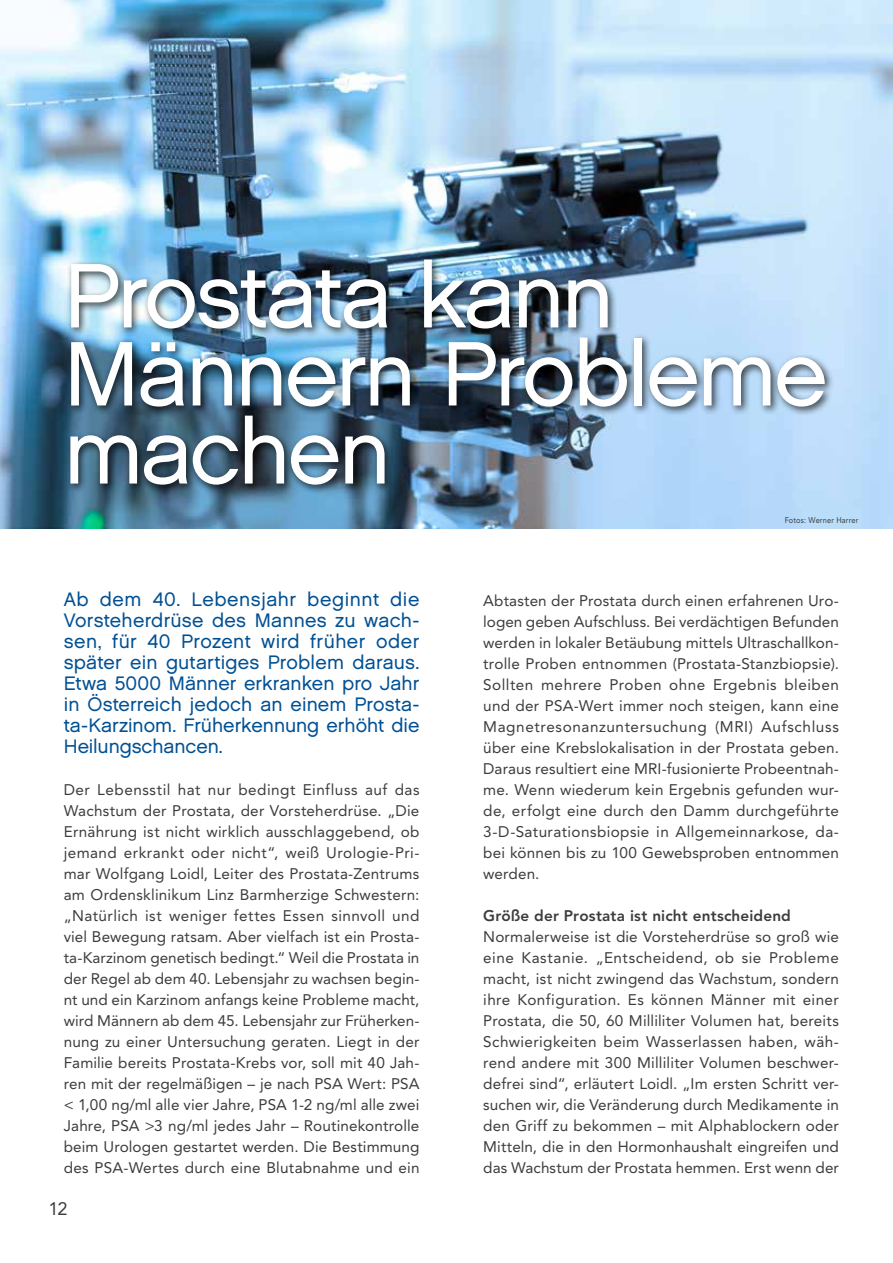
<style>
.page{position:relative;width:893px;height:1263px;background:#fff}
.page>*{position:absolute;margin:0;border:0;box-sizing:border-box;transform-origin:0 0}
.t1{font:91.2px/78px "Chalet London Nineteen Sixty";letter-spacing:-.03em;color:#fff}
.t2{font:19.5px/21px "Chalet London Nineteen Sixty";letter-spacing:-.005em;color:#005094;text-align:justify}
.t3{font:18px "Avenir LT Std";color:#3c3c3b}
.t4{font:15.3px/21px "Avenir LT Std";letter-spacing:.01em;color:#3c3c3b;text-align:justify}
.t5{font:800 15.3px "Avenir LT Std";letter-spacing:.01em;color:#3c3c3b}
.t6{font:8.25px "Avenir LT Std";letter-spacing:.025em;color:#3c3c3b;scale:.9 1}
</style>
<div class="page">
<img style="left:0;top:0;width:893px;height:529px">
<div style="left:66px;top:255px;width:769px;height:240px;background:#000;opacity:.75"></div>
<h1 class="t1" style="left:64px;top:256px;width:765px">Prostata kann<br>Männern Probleme machen</h1>
<p class="t6" style="left:785px;top:516px;width:83px">Fotos: Werner Harrer</p>
<p class="t2" style="left:64px;top:588px;width:357px">Ab dem 40. Lebensjahr beginnt die Vorsteherdrüse des Mannes zu wach&shy;sen, für 40 Prozent wird früher oder später ein gutartiges Problem daraus.<br>Etwa 5000 Männer erkranken pro Jahr in Österreich jedoch an einem Prosta&shy;ta-Karzinom. Früherkennung erhöht die Heilungschancen.</p>
<p class="t4" style="left:64px;top:779px;width:357px">Der Lebensstil hat nur bedingt Einfluss auf das Wachstum der Prostata, der Vorsteherdrüse. „Die Ernährung ist nicht wirklich ausschlaggebend, ob jemand erkrankt oder nicht“, weiß Urologie-Pri&shy;mar Wolfgang Loidl, Leiter des Prostata-Zentrums am Ordensklinikum Linz Barmherzige Schwestern: „Natürlich ist weniger fettes Essen sinnvoll und viel Bewegung ratsam. Aber vielfach ist ein Prosta&shy;ta-Karzinom genetisch bedingt.“ Weil die Prostata in der Regel ab dem 40. Lebensjahr zu wachsen begin&shy;nt und ein Karzinom anfangs keine Probleme macht, wird Männern ab dem 45. Lebensjahr zur Früherken&shy;nung zu einer Untersuchung geraten. Liegt in der Familie bereits Prostata-Krebs vor, soll mit 40 Jah&shy;ren mit der regelmäßigen – je nach PSA Wert: PSA &lt; 1,00 ng/ml alle vier Jahre, PSA 1-2 ng/ml alle zwei Jahre, PSA &gt;3 ng/ml jedes Jahr – Routinekontrolle beim Urologen gestartet werden. Die Bestimmung des PSA-Wertes durch eine Blutabnahme und ein</p>
<p class="t3" style="left:49px;top:1198px;width:20px">12</p>
<p class="t4" style="left:483px;top:590px;width:357px">Abtasten der Prostata durch einen erfahrenen Uro&shy;logen geben Aufschluss. Bei verdächtigen Befunden werden in lokaler Betäubung mittels Ultraschallkon&shy;trolle Proben entnommen (Prostata-Stanzbiopsie).<br>Sollten mehrere Proben ohne Ergebnis bleiben und der PSA-Wert immer noch steigen, kann eine Magnetresonanzuntersuchung (MRI) Aufschluss über eine Krebslokalisation in der Prostata geben.<br>Daraus resultiert eine MRI-fusionierte Probeentnah&shy;me. Wenn wiederum kein Ergebnis gefunden wur&shy;de, erfolgt eine durch den Damm durchgeführte 3-D-Saturationsbiopsie in Allgemeinnarkose, da&shy;bei können bis zu 100 Gewebsproben entnommen werden.</p>
<p class="t5" style="left:483px;top:906px;width:309px">Größe der Prostata ist nicht entscheidend</p>
<p class="t4" style="left:483px;top:926px;width:357px">Normalerweise ist die Vorsteherdrüse so groß wie eine Kastanie. „Entscheidend, ob sie Probleme macht, ist nicht zwingend das Wachstum, sondern ihre Konfiguration. Es können Männer mit einer Prostata, die 50, 60 Milliliter Volumen hat, bereits Schwierigkeiten beim Wasserlassen haben, wäh&shy;rend andere mit 300 Milliliter Volumen beschwer&shy;defrei sind“, erläutert Loidl. „Im ersten Schritt ver&shy;suchen wir, die Veränderung durch Medikamente in den Griff zu bekommen – mit Alphablockern oder Mitteln, die in den Hormonhaushalt eingreifen und das Wachstum der Prostata hemmen. Erst wenn der</p>
</div>
